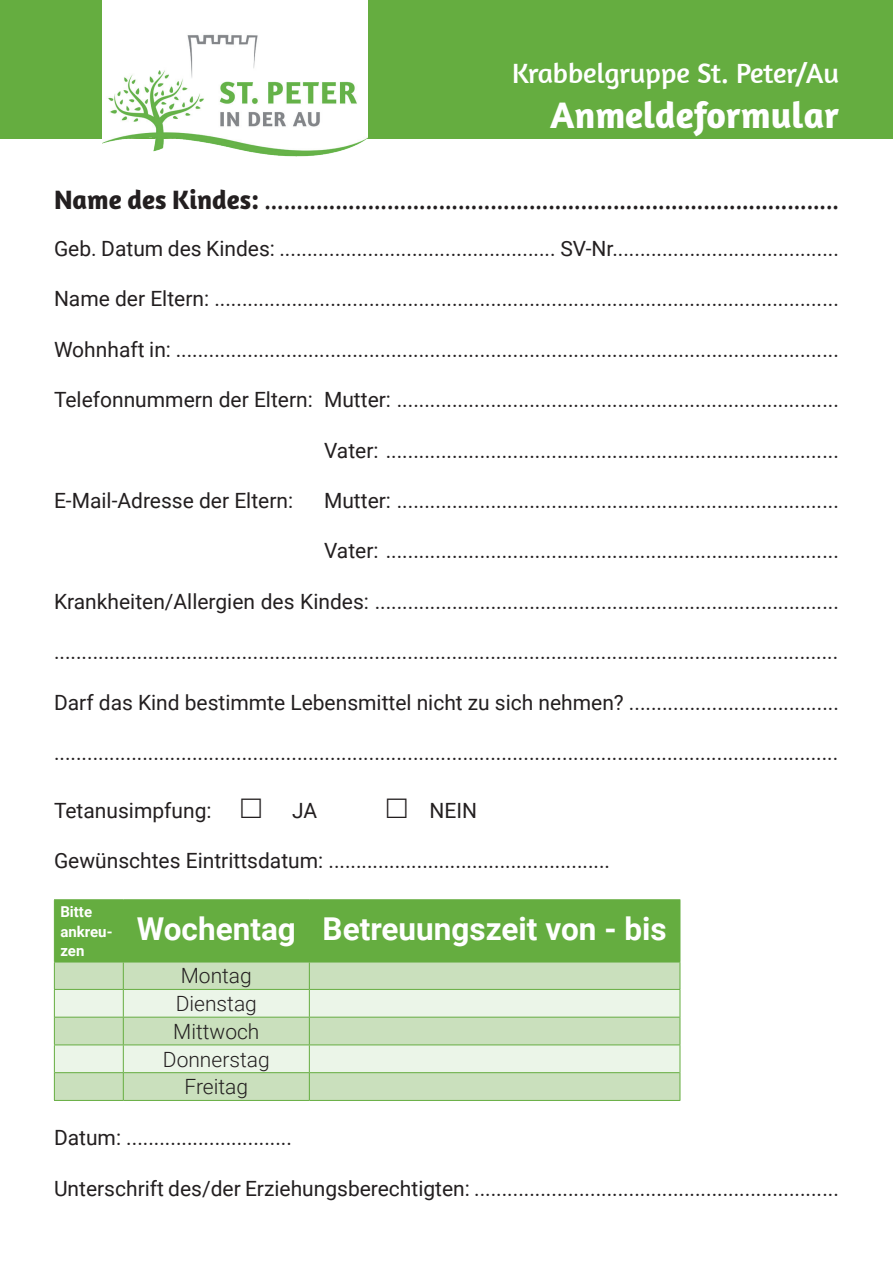
<style>
.page{position:relative;width:893px;height:1263px;background:#fff}
.page>*{position:absolute;margin:0;border:0;box-sizing:border-box;transform-origin:0 0}
.t1{font:700 37.5px "Amaranth";color:#fff}
.t2{font:700 31.5px "Roboto";color:#fff}
.t3{font:28.5px "Amaranth";color:#fff}
.t4{font:24px "Amaranth";color:#231f20}
.t5{font:21px "Roboto";color:#231f20}
.t6{font:300 21px/27.8px "Roboto";color:#231f20;text-align:center}
.t7{font:700 15px/19.5px "Roboto";color:#fff}
.s1{font-weight:700;font-size:27px}
</style>
<div class="page">
<div style="left:0;top:0;width:893px;height:138px;background:#65ad40"></div>
<img style="left:102px;top:0;width:266px;height:157px">
<hr style="left:54px;top:899px;width:69px;height:1px;background:#65ad40">
<hr style="left:123px;top:899px;width:186px;height:1px;background:#65ad40">
<hr style="left:309px;top:899px;width:371px;height:1px;background:#65ad40">
<svg style="left:54px;top:900px;width:627px;height:200px;background:#b1d49e"></svg>
<hr style="left:54px;top:1100px;width:69px;height:1px;background:#65ad40">
<hr style="left:123px;top:1100px;width:186px;height:1px;background:#65ad40">
<hr style="left:309px;top:1100px;width:371px;height:1px;background:#65ad40">
<hr style="left:55px;top:1017px;width:68px;height:1px;background:#63ab3f">
<hr style="left:123px;top:1017px;width:186px;height:1px;background:#63ab3f">
<hr style="left:309px;top:1017px;width:371px;height:1px;background:#63ab3f">
<hr style="left:55px;top:1072px;width:68px;height:1px;background:#63ab3f">
<hr style="left:123px;top:1072px;width:186px;height:1px;background:#63ab3f">
<hr style="left:309px;top:1072px;width:371px;height:1px;background:#63ab3f">
<h3 class="t3" style="left:512px;top:56px;width:328px">Krabbelgruppe St. Peter/Au</h3>
<h1 class="t1" style="left:550px;top:91px;width:290px">Anmeldeformular</h1>
<p class="t4" style="left:54px;top:187px;width:786px"><span class="s1">Name des Kindes:</span> .........................................................................................</p>
<p class="t5" style="left:54px;top:234px;width:786px">Geb. Datum des Kindes: .................................................. SV-Nr.........................................</p>
<p class="t5" style="left:54px;top:284px;width:786px">Name der Eltern: .................................................................................................................</p>
<p class="t5" style="left:54px;top:335px;width:786px">Wohnhaft in: ........................................................................................................................</p>
<p class="t5" style="left:54px;top:385px;width:786px">Telefonnummern der Eltern: Mutter: ................................................................................</p>
<p class="t5" style="left:324px;top:435px;width:516px">Vater: ..................................................................................</p>
<p class="t5" style="left:54px;top:486px;width:241px">E-Mail-Adresse der Eltern:</p>
<p class="t5" style="left:324px;top:486px;width:516px">Mutter: ................................................................................</p>
<p class="t5" style="left:324px;top:536px;width:516px">Vater: ..................................................................................</p>
<p class="t5" style="left:54px;top:587px;width:786px">Krankheiten/Allergien des Kindes: ....................................................................................</p>
<p class="t5" style="left:54px;top:637px;width:786px">..............................................................................................................................................</p>
<p class="t5" style="left:54px;top:687px;width:786px">Darf das Kind bestimmte Lebensmittel nicht zu sich nehmen? ......................................</p>
<p class="t5" style="left:54px;top:738px;width:786px">..............................................................................................................................................</p>
<p class="t5" style="left:54px;top:795px;width:159px">Tetanusimpfung:</p>
<p class="t5" style="left:292px;top:795px;width:27px">JA</p>
<p class="t5" style="left:430px;top:795px;width:49px">NEIN</p>
<p class="t5" style="left:54px;top:846px;width:558px">Gewünschtes Eintrittsdatum: ...................................................</p>
<p class="t7" style="left:60px;top:901px;width:54px">Bitte ankreu&shy;zen</p>
<h2 class="t2" style="left:137px;top:907px;width:531px">Wochentag Betreuungszeit von - bis</h2>
<p class="t6" style="left:163px;top:961px;width:108px">Montag<br>Dienstag<br>Mittwoch<br>Donnerstag<br>Freitag</p>
<p class="t5" style="left:54px;top:1123px;width:240px">Datum: ..............................</p>
<p class="t5" style="left:54px;top:1173px;width:786px">Unterschrift des/der Erziehungsberechtigten: ..................................................................</p>
</div>
